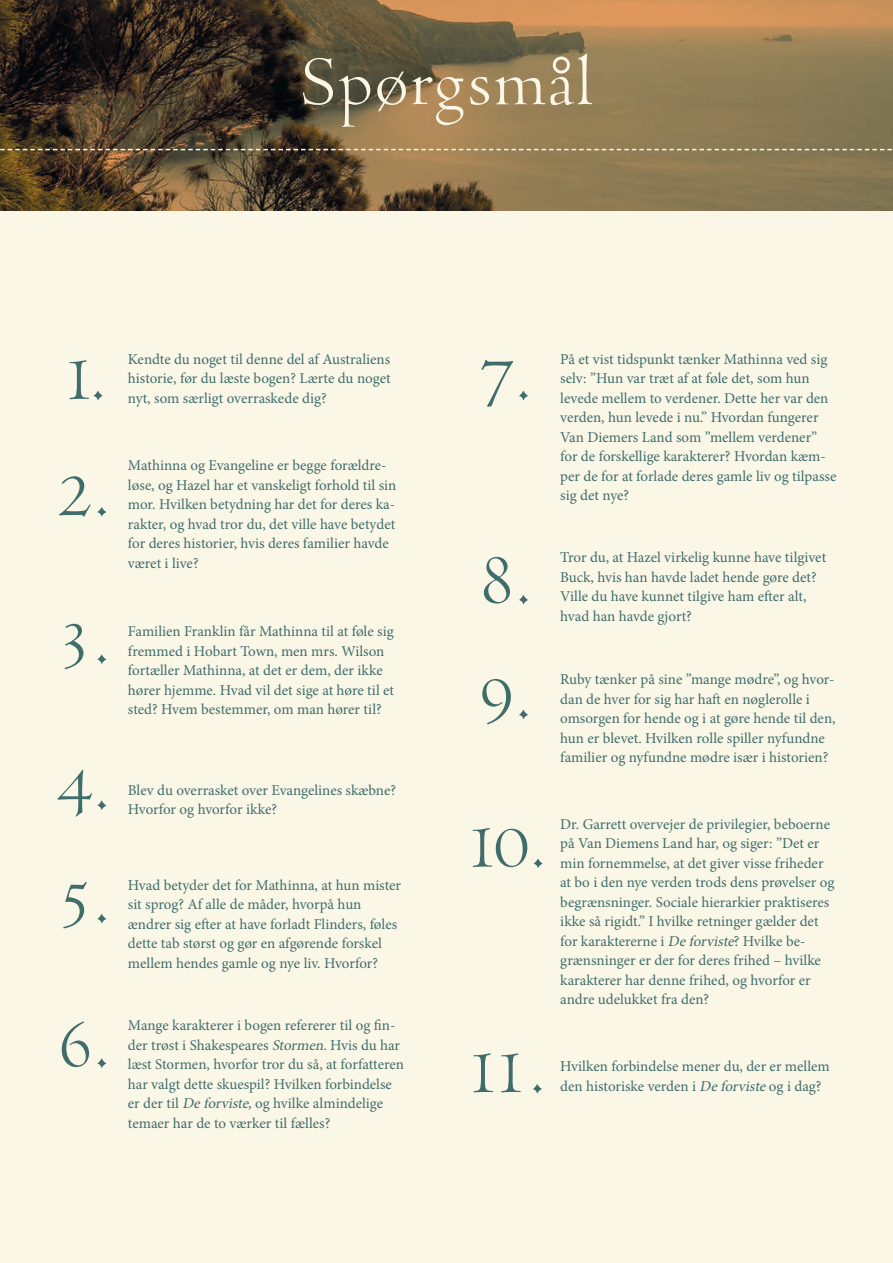
<style>
.page{position:relative;width:893px;height:1263px;background:#fbf7e7}
.page>*{position:absolute;margin:0;border:0;box-sizing:border-box;transform-origin:0 0}
.t1{font:75px "Venetian 301 BT";color:#3f6d6c}
.t2{font:75px "Venetian 301 BT";color:#fbf7e7}
.t3{font:15px/19.5px "Minion Pro";color:#3f6d6c}
.s1{font-style:italic}
</style>
<div class="page">
<img style="left:0;top:0;width:893px;height:210px">
<svg style="left:0;top:149px;width:893px;height:1px"></svg>
<p class="t2" style="left:299px;top:39px;width:297px">Spørgsmål</p>
<p class="t3" style="left:128px;top:349px;width:264px;text-align:justify">Kendte du noget til denne del af Australiens historie, før du læste bogen? Lærte du noget nyt, som særligt overraskede dig?</p>
<p class="t3" style="left:560px;top:349px;width:278px">På et vist tidspunkt tænker Mathinna ved sig selv: ”Hun var træt af at føle det, som hun levede mellem to verdener. Dette her var den verden, hun levede i nu.” Hvordan fungerer Van Diemers Land som ”mellem verdener” for de forskellige karakterer? Hvordan kæm&shy;per de for at forlade deres gamle liv og tilpasse sig det nye?</p>
<p class="t1" style="left:60px;top:333px;width:48px">1.</p>
<p class="t1" style="left:478px;top:333px;width:56px">7.</p>
<p class="t3" style="left:128px;top:456px;width:270px">Mathinna og Evangeline er begge forældre&shy;løse, og Hazel har et vanskeligt forhold til sin mor. Hvilken betydning har det for deres ka&shy;rakter, og hvad tror du, det ville have betydet for deres historier, hvis deres familier havde været i live?</p>
<p class="t1" style="left:56px;top:450px;width:55px">2.</p>
<p class="t3" style="left:560px;top:548px;width:267px">Tror du, at Hazel virkelig kunne have tilgivet Buck, hvis han havde ladet hende gøre det?<br>Ville du have kunnet tilgive ham efter alt, hvad han havde gjort?</p>
<p class="t1" style="left:478px;top:538px;width:56px">8.</p>
<p class="t1" style="left:56px;top:597px;width:55px">3.</p>
<p class="t3" style="left:128px;top:621px;width:268px">Familien Franklin får Mathinna til at føle sig fremmed i Hobart Town, men mrs. Wilson fortæller Mathinna, at det er dem, der ikke hører hjemme. Hvad vil det sige at høre til et sted? Hvem bestemmer, om man hører til?</p>
<p class="t3" style="left:560px;top:670px;width:277px">Ruby tænker på sine ”mange mødre”, og hvor&shy;dan de hver for sig har haft en nøglerolle i omsorgen for hende og i at gøre hende til den, hun er blevet. Hvilken rolle spiller nyfundne familier og nyfundne mødre især i historien?</p>
<p class="t1" style="left:478px;top:652px;width:56px">9.</p>
<p class="t1" style="left:56px;top:743px;width:55px">4.</p>
<p class="t3" style="left:128px;top:780px;width:270px">Blev du overrasket over Evangelines skæbne?<br>Hvorfor og hvorfor ikke?</p>
<p class="t1" style="left:56px;top:856px;width:55px">5.</p>
<p class="t1" style="left:56px;top:1001px;width:55px">6.</p>
<p class="t3" style="left:128px;top:875px;width:275px">Hvad betyder det for Mathinna, at hun mister sit sprog? Af alle de måder, hvorpå hun ændrer sig efter at have forladt Flinders, føles dette tab størst og gør en afgørende forskel mellem hendes gamle og nye liv. Hvorfor?</p>
<p class="t3" style="left:128px;top:1015px;width:278px">Mange karakterer i bogen refererer til og fin&shy;der trøst i Shakespeares <span class="s1">Stormen</span>. Hvis du har læst Stormen, hvorfor tror du så, at forfatteren har valgt dette skuespil? Hvilken forbindelse er der til <span class="s1">Deforviste,</span>og hvilke almindelige temaer har de to værker til fælles?</p>
<p class="t1" style="left:463px;top:801px;width:85px">10.</p>
<p class="t3" style="left:560px;top:814px;width:276px">Dr. Garrett overvejer de privilegier, beboerne på Van Diemens Land har, og siger: ”Det er min fornemmelse, at det giver visse friheder at bo i den nye verden trods dens prøvelser og begrænsninger. Sociale hierarkier praktiseres ikke så rigidt.” I hvilke retninger gælder det for karaktererne i <span class="s1">Deforviste</span>? Hvilke be&shy;grænsninger er der for deres frihed – hvilke karakterer har denne frihed, og hvorfor er andre udelukket fra den?</p>
<p class="t1" style="left:464px;top:1027px;width:83px">11.</p>
<p class="t3" style="left:560px;top:1056px;width:271px">Hvilken forbindelse mener du, der er mellem den historiske verden i <span class="s1">Deforviste</span>og i dag?</p>
</div>
